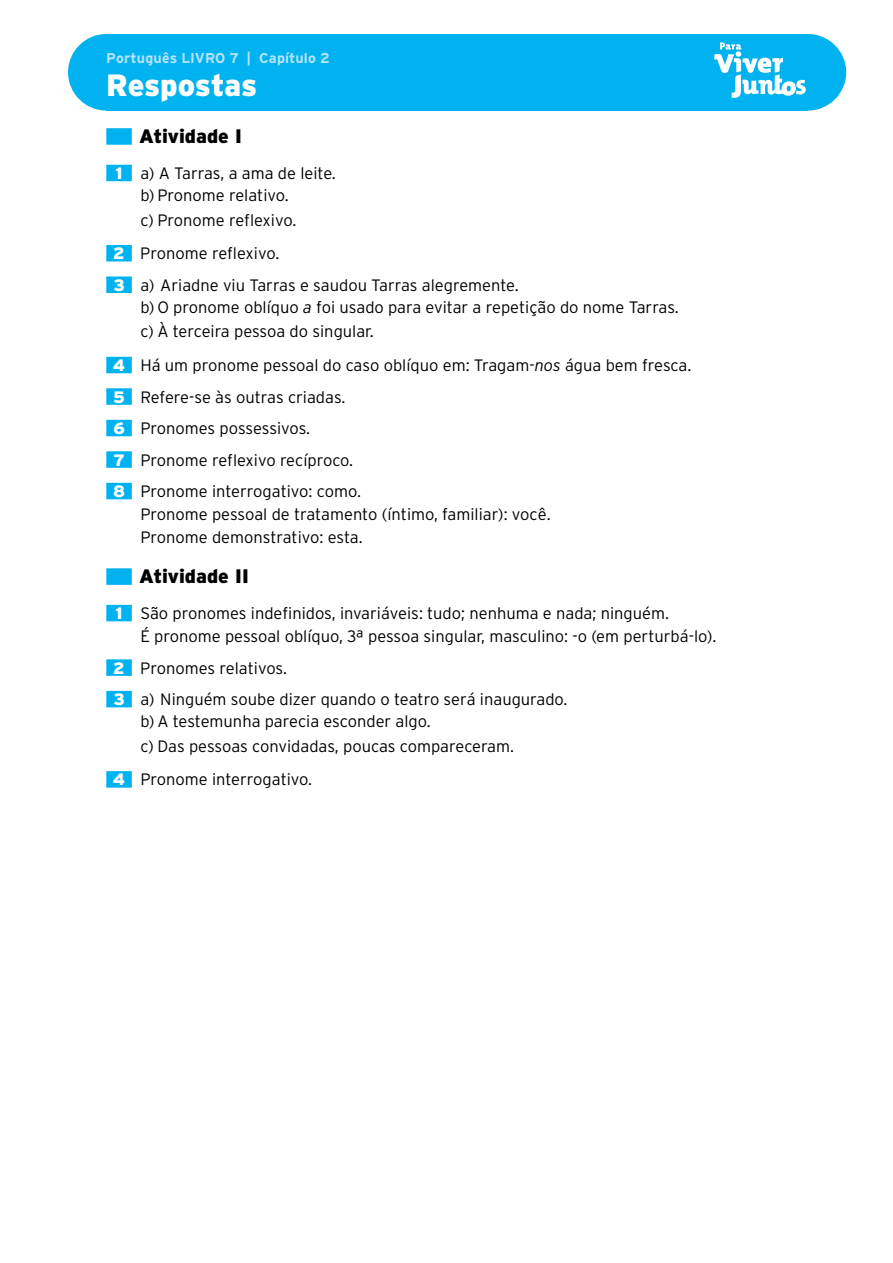
<style>
.page{position:relative;width:893px;height:1263px;background:#fff}
.page>*{position:absolute;margin:0;border:0;box-sizing:border-box;transform-origin:0 0}
.t1{font:900 30.75px "Interstate";letter-spacing:-.01em;color:#fff}
.t2{font:900 19.5px "Interstate";color:#000}
.t3{font:300 16.5px/31.5px "Interstate";color:#000}
.t4{font:700 14.25px "Interstate";letter-spacing:.005em;color:#b4e3fa}
.s1{font-weight:900;color:#fff}
.s2{font-style:italic}
</style>
<div class="page">
<div style="left:770px;top:34px;width:76px;height:77px;background:#00b3f0;border-radius:50%"></div>
<div style="left:68px;top:34px;width:77px;height:77px;background:#00b3f0;border-radius:50%"></div>
<div style="left:106px;top:34px;width:702px;height:77px;background:#00b3f0"></div>
<svg style="left:714px;top:43px;width:92px;height:55px"></svg>
<div style="left:106px;top:165px;width:26px;height:16px;background:#00b3f0"></div>
<div style="left:106px;top:245px;width:26px;height:16px;background:#00b3f0"></div>
<div style="left:106px;top:276px;width:26px;height:17px;background:#00b3f0"></div>
<div style="left:106px;top:357px;width:26px;height:16px;background:#00b3f0"></div>
<div style="left:106px;top:388px;width:26px;height:17px;background:#00b3f0"></div>
<div style="left:106px;top:420px;width:26px;height:16px;background:#00b3f0"></div>
<div style="left:106px;top:451px;width:26px;height:17px;background:#00b3f0"></div>
<div style="left:106px;top:483px;width:26px;height:16px;background:#00b3f0"></div>
<div style="left:106px;top:605px;width:26px;height:16px;background:#00b3f0"></div>
<div style="left:106px;top:659px;width:26px;height:17px;background:#00b3f0"></div>
<div style="left:106px;top:691px;width:26px;height:16px;background:#00b3f0"></div>
<div style="left:106px;top:771px;width:26px;height:17px;background:#00b3f0"></div>
<div style="left:106px;top:128px;width:26px;height:17px;background:#00b3f0"></div>
<div style="left:106px;top:568px;width:26px;height:17px;background:#00b3f0"></div>
<p class="t4" style="left:106px;top:50px;width:225px">Português LIVRO 7 | Capítulo 2</p>
<h1 class="t1" style="left:106px;top:67px;width:152px">Respostas</h1>
<p class="t2" style="left:139px;top:125px;width:104px">Atividade I</p>
<p class="t3" style="left:140px;top:162px;width:197px;line-height:22.2px;text-indent:-25px"><span class="s1">1</span> a) A Tarras, a ama de leite. b) Pronome relativo.</p>
<p class="t3" style="left:113px;top:203px;width:185px;line-height:33.6px;text-indent:27px">c) Pronome reflexivo.<br><span class="s1">2</span> Pronome reflexivo.</p>
<p class="t3" style="left:140px;top:274px;width:540px;line-height:22.2px;text-indent:-27px"><span class="s1">3</span> a) Ariadne viu Tarras e saudou Tarras alegremente.<br>b) O pronome oblíquo <span class="s2">a</span> foi usado para evitar a repetição do nome Tarras.</p>
<p class="t3" style="left:113px;top:315px;width:580px;line-height:33.6px;text-indent:27px">c) À terceira pessoa do singular.<br><span class="s1">4</span> Há um pronome pessoal do caso oblíquo em: Tragam-<span class="s2">nos</span> água bem fresca.</p>
<p class="t3" style="left:113px;top:381px;width:249px"><span class="s1">5</span> Refere-se às outras criadas.<br><span class="s1">6</span> Pronomes possessivos.<br><span class="s1">7</span> Pronome reflexivo recíproco.<br><span class="s1">8</span> Pronome interrogativo: como.</p>
<p class="t3" style="left:140px;top:503px;width:412px;line-height:23px">Pronome pessoal de tratamento (íntimo, familiar): você.<br>Pronome demonstrativo: esta.</p>
<p class="t2" style="left:139px;top:565px;width:111px">Atividade II</p>
<p class="t3" style="left:140px;top:602px;width:577px;line-height:23px;text-indent:-25px"><span class="s1">1</span> São pronomes indefinidos, invariáveis: tudo; nenhuma e nada; ninguém.<br>É pronome pessoal oblíquo, 3ª pessoa singular, masculino: -o (em perturbá-lo).</p>
<p class="t3" style="left:113px;top:652px;width:456px"><span class="s1">2</span> Pronomes relativos.<br><span class="s1">3</span> a) Ninguém soube dizer quando o teatro será inaugurado.</p>
<p class="t3" style="left:140px;top:709px;width:375px;line-height:24.3px">b) A testemunha parecia esconder algo.<br>c) Das pessoas convidadas, poucas compareceram.</p>
<p class="t3" style="left:113px;top:764px;width:201px"><span class="s1">4</span> Pronome interrogativo.</p>
</div>
